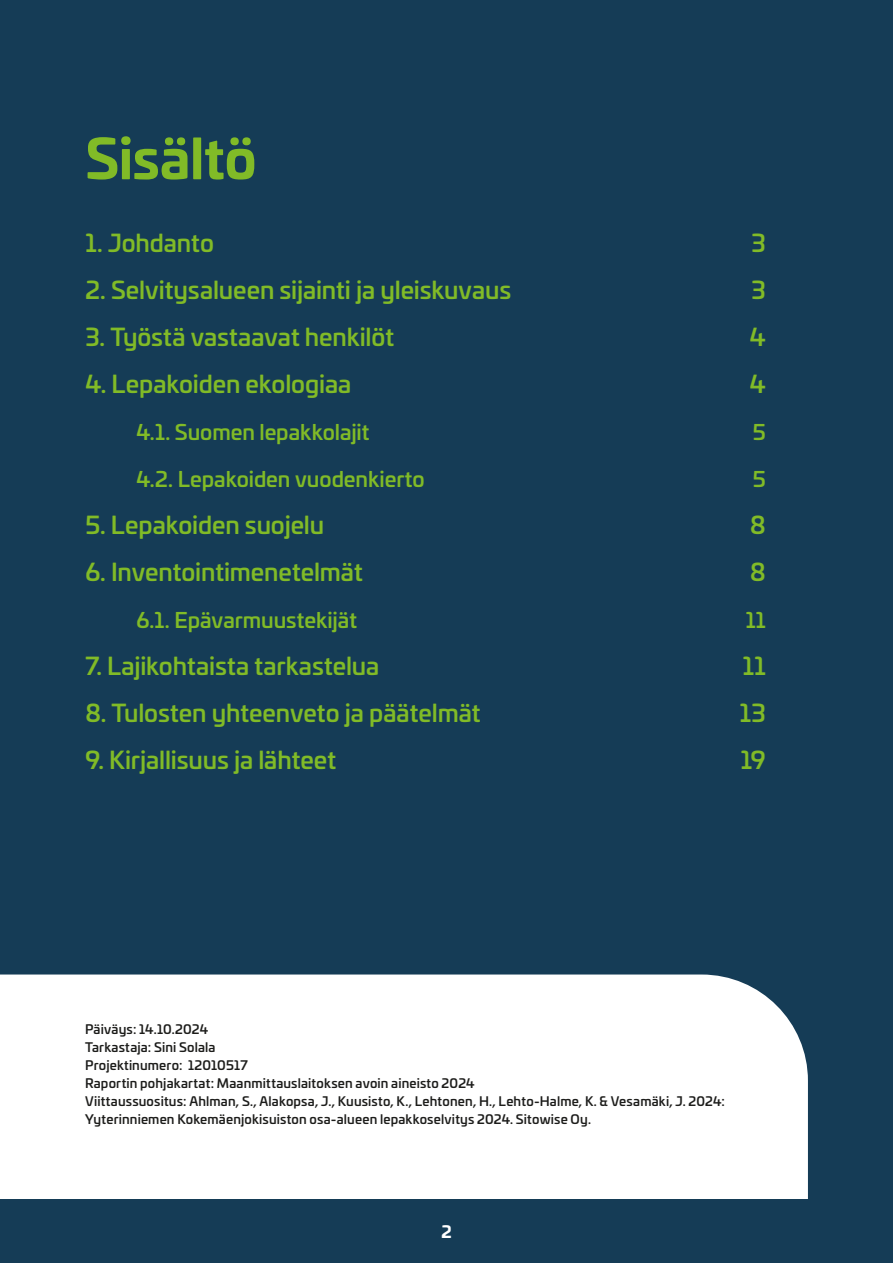
<style>
.page{position:relative;width:893px;height:1263px;background:#153c56}
.page>*{position:absolute;margin:0;border:0;box-sizing:border-box;transform-origin:0 0}
.sisältösivun_otsikko{font:700 54px "Univia Pro";letter-spacing:-.005em;color:#81bb27}
.sisällysluettelo{font:500 24px "Univia Pro";letter-spacing:-.005em;color:#81bb27}
.sisällysluettelo_alakohta{font:500 21px "Univia Pro";letter-spacing:-.005em;color:#81bb27}
.t1{font:700 16.5px "Univia Pro";color:#fff}
.sisältösivun_pikkuleipis{font:500 12.75px "Univia Pro";letter-spacing:.015em;color:#1d1d1b}
</style>
<div class="page">
<div style="left:0;top:974px;width:808px;height:225px;background:#fff"></div>
<p class="sisältösivun_otsikko" style="left:85px;top:116px;width:173px">Sisältö</p>
<p class="sisällysluettelo" style="left:85px;top:224px;width:130px">1. Johdanto</p>
<p class="sisällysluettelo" style="left:751px;top:224px;width:16px">3</p>
<p class="sisällysluettelo" style="left:85px;top:271px;width:427px">2. Selvitysalueen sijainti ja yleiskuvaus</p>
<p class="sisällysluettelo" style="left:751px;top:271px;width:16px">3</p>
<p class="sisällysluettelo" style="left:85px;top:318px;width:310px">3. Työstä vastaavat henkilöt</p>
<p class="sisällysluettelo" style="left:750px;top:318px;width:17px">4</p>
<p class="sisällysluettelo" style="left:85px;top:365px;width:267px">4. Lepakoiden ekologiaa</p>
<p class="sisällysluettelo" style="left:750px;top:365px;width:17px">4</p>
<p class="sisällysluettelo_alakohta" style="left:136px;top:416px;width:235px">4.1. Suomen lepakkolajit</p>
<p class="sisällysluettelo_alakohta" style="left:753px;top:416px;width:15px">5</p>
<p class="sisällysluettelo_alakohta" style="left:136px;top:463px;width:290px">4.2. Lepakoiden vuodenkierto</p>
<p class="sisällysluettelo_alakohta" style="left:753px;top:463px;width:15px">5</p>
<p class="sisällysluettelo" style="left:85px;top:506px;width:240px">5. Lepakoiden suojelu</p>
<p class="sisällysluettelo" style="left:750px;top:506px;width:17px">8</p>
<p class="sisällysluettelo" style="left:85px;top:553px;width:279px">6. Inventointimenetelmät</p>
<p class="sisällysluettelo" style="left:750px;top:553px;width:17px">8</p>
<p class="sisällysluettelo_alakohta" style="left:136px;top:604px;width:222px">6.1. Epävarmuustekijät</p>
<p class="sisällysluettelo_alakohta" style="left:746px;top:604px;width:22px">11</p>
<p class="sisällysluettelo" style="left:85px;top:647px;width:295px">7. Lajikohtaista tarkastelua</p>
<p class="sisällysluettelo" style="left:743px;top:647px;width:24px">11</p>
<p class="sisällysluettelo" style="left:85px;top:694px;width:397px">8. Tulosten yhteenveto ja päätelmät</p>
<p class="sisällysluettelo" style="left:740px;top:694px;width:28px">13</p>
<p class="sisällysluettelo" style="left:85px;top:741px;width:252px">9. Kirjallisuus ja lähteet</p>
<p class="sisällysluettelo" style="left:741px;top:741px;width:27px">19</p>
<p class="sisältösivun_pikkuleipis" style="left:85px;top:1019px;width:125px">Päiväys: 14.10.2024</p>
<p class="sisältösivun_pikkuleipis" style="left:85px;top:1037px;width:132px">Tarkastaja: Sini Solala</p>
<p class="sisältösivun_pikkuleipis" style="left:85px;top:1055px;width:164px">Projektinumero: 12010517</p>
<p class="sisältösivun_pikkuleipis" style="left:85px;top:1073px;width:391px">Raportin pohjakartat: Maanmittauslaitoksen avoin aineisto 2024</p>
<p class="sisältösivun_pikkuleipis" style="left:85px;top:1091px;width:641px">Viittaussuositus: Ahlman, S., Alakopsa, J., Kuusisto, K., Lehtonen, H., Lehto-Halme, K. &amp; Vesamäki, J. 2024:</p>
<p class="sisältösivun_pikkuleipis" style="left:85px;top:1109px;width:507px">Yyterinniemen Kokemäenjokisuiston osa-alueen lepakkoselvitys 2024. Sitowise Oy.</p>
<p class="t1" style="left:441px;top:1218px;width:12px">2</p>
</div>
